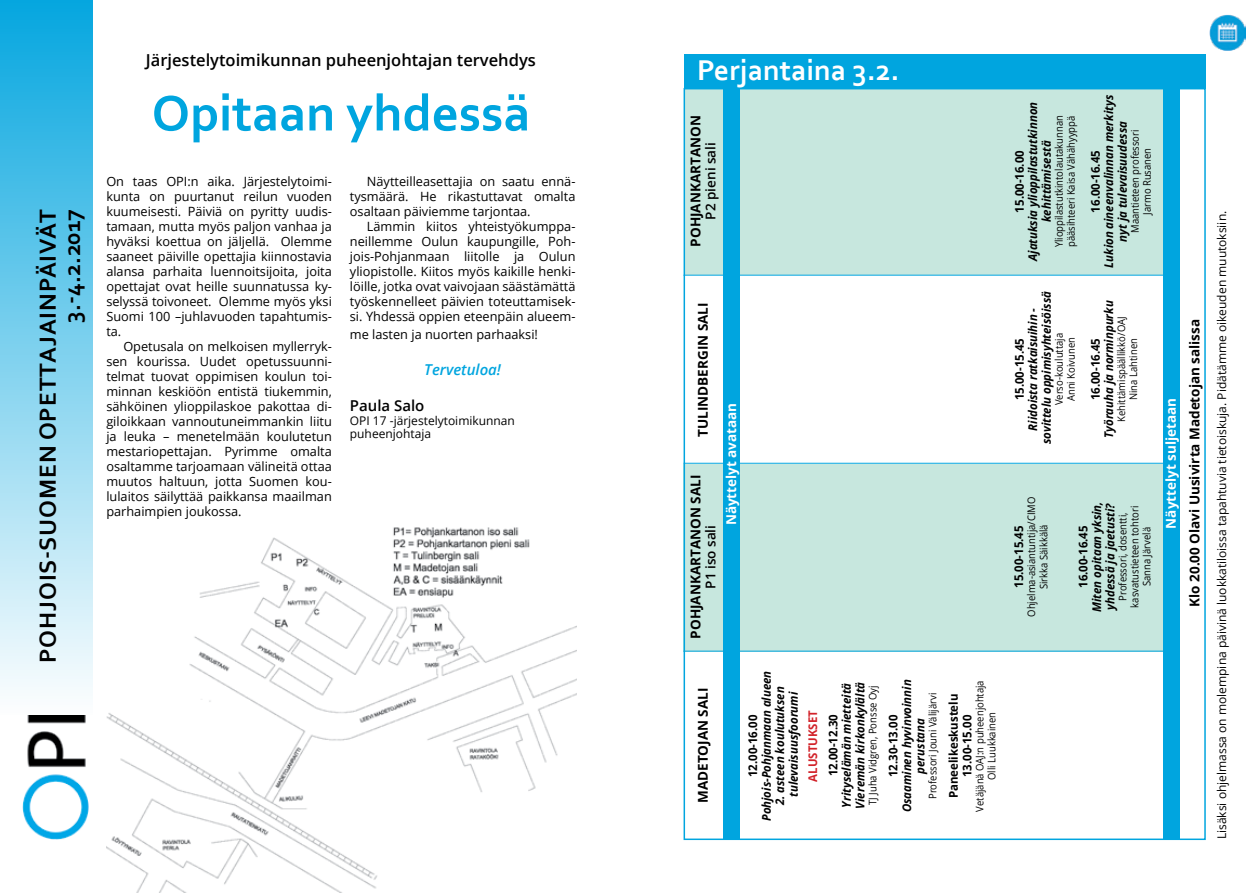
<style>
.page{position:relative;width:1259px;height:893px;background:#fff}
.page>*{position:absolute;margin:0;border:0;box-sizing:border-box;transform-origin:0 0}
.t1{font:700 52.5px "Corbel";color:#00a5df}
.t2{font:700 30px "Corbel";color:#fff}
.t3{font:700 24.3px/24.3px "Corbel";letter-spacing:.04em;color:#000;text-align:right}
.t4{font:600 16.5px "Open Sans";color:#000}
.t5{font:italic 600 15px "Open Sans";color:#00a5df}
.t6{font:600 15px "Open Sans";color:#000}
.t7{font:700 13.5px "Open Sans";color:#000}
.t8{font:700 13.5px "Open Sans";color:#fff}
.t9{font:600 13.5px "Open Sans";color:#000}
.t10{font:12.75px/15px "Open Sans";color:#000;text-align:justify}
.t11{font:italic 700 12px/13.5px "Open Sans";color:#000;text-align:center;scale:.95 1}
.t12{font:12px/13.5px "Open Sans";color:#000}
.t13{font:700 12px/13.5px "Open Sans";color:#000;text-align:center;scale:.95 1}
.t14{font:700 12px "Open Sans";color:#d2232a;scale:.95 1}
.t15{font:10.5px/12px "Open Sans";color:#000;text-align:center;scale:.9 1}
</style>
<div class="page">
<img style="left:106px;top:527px;width:470px;height:366px">
<div style="left:683px;top:464px;width:480px;height:187px;background:#c7e7de"></div>
<div style="left:684px;top:88px;width:479px;height:187px;background:#c7e7de"></div>
<div style="left:684px;top:54px;width:521px;height:35px;background:#00a5df"></div>
<div style="left:723px;top:88px;width:16px;height:751px;background:#00a5df"></div>
<hr style="left:683px;top:651px;width:480px;height:1px;background:#00a5df">
<hr style="left:683px;top:463px;width:480px;height:1px;background:#00a5df">
<hr style="left:683px;top:275px;width:480px;height:1px;background:#00a5df">
<div style="left:1163px;top:88px;width:16px;height:752px;background:#00a5df"></div>
<img style="left:1209px;top:15px;width:36px;height:36px">
<div style="left:0;top:0;width:93px;height:715px;background:linear-gradient(to bottom,#05a6df,#fdfefe)"></div>
<img style="left:23px;top:715px;width:65px;height:125px">
<h3 class="t3" style="left:35px;top:663px;width:456px;rotate:-90deg">POHJOIS-SUOMEN Opettajainpäivät<br>3.-4.2.2017</h3>
<p class="t4" style="left:146px;top:49px;width:391px">Järjestelytoimikunnan puheenjohtajan tervehdys</p>
<h1 class="t1" style="left:152px;top:80px;width:380px">Opitaan yhdessä</h1>
<p class="t10" style="left:106px;top:174px;width:227px">On taas OPI:n aika. Järjestelytoimi&shy;kunta on puurtanut reilun vuoden kuumeisesti. Päiviä on pyritty uudis&shy;tamaan, mutta myös paljon vanhaa ja hyväksi koettua on jäljellä. Olemme saaneet päiville opettajia kiinnostavia alansa parhaita luennoitsijoita, joita opettajat ovat heille suunnatussa ky&shy;selyssä toivoneet. Olemme myös yksi Suomi 100 –juhlavuoden tapahtumis&shy;ta.</p>
<p class="t10" style="left:106px;top:339px;width:227px;text-indent:17px">Opetusala on melkoisen myllerryk&shy;sen kourissa. Uudet opetussuunni&shy;telmat tuovat oppimisen koulun toi&shy;minnan keskiöön entistä tiukemmin, sähköinen ylioppilaskoe pakottaa di&shy;giloikkaan vannoutuneimmankin liitu ja leuka – menetelmään koulutetun mestariopettajan. Pyrimme omalta osaltamme tarjoamaan välineitä ottaa muutos haltuun, jotta Suomen kou&shy;lulaitos säilyttää paikkansa maailman parhaimpien joukossa.</p>
<p class="t10" style="left:350px;top:174px;width:227px;text-indent:17px">Näytteilleasettajia on saatu ennä&shy;tysmäärä. He rikastuttavat omalta osaltaan päiviemme tarjontaa.</p>
<p class="t10" style="left:350px;top:219px;width:227px;text-indent:17px">Lämmin kiitos yhteistyökumppa&shy;neillemme Oulun kaupungille, Poh&shy;jois-Pohjanmaan liitolle ja Oulun yliopistolle. Kiitos myös kaikille henki&shy;löille, jotka ovat vaivojaan säästämättä työskennelleet päivien toteuttamisek&shy;si. Yhdessä oppien eteenpäin alueem-</p>
<p class="t10" style="left:350px;top:327px;width:190px">me lasten ja nuorten parhaaksi!</p>
<p class="t5" style="left:424px;top:359px;width:78px">Tervetuloa!</p>
<p class="t6" style="left:350px;top:395px;width:76px">Paula Salo</p>
<p class="t12" style="left:350px;top:413px;width:167px">OPI 17 -järjestelytoimikunnan puheenjohtaja</p>
<h2 class="t2" style="left:697px;top:51px;width:204px">Perjantaina 3.2.</h2>
<p class="t7" style="left:686px;top:247px;width:133px;rotate:-90deg">POHJANKARTANON</p>
<p class="t9" style="left:701px;top:220px;width:79px;rotate:-90deg">P2 pieni sali</p>
<p class="t11" style="left:1025px;top:261px;width:169px;rotate:-90deg">Ajatuksia ylioppilastutkinnon kehittämisestä</p>
<p class="t15" style="left:1052px;top:247px;width:148px;text-align:left;rotate:-90deg">Ylioppilastutkintolautakunnan pääsihteeri Kaisa Vähähyyppä</p>
<p class="t13" style="left:1012px;top:212px;width:67px;rotate:-90deg">15.00-16.00</p>
<p class="t11" style="left:1101px;top:268px;width:183px;rotate:-90deg">Lukion aineenvalinnan merkitys nyt ja tulevaisuudessa</p>
<p class="t15" style="left:1128px;top:233px;width:116px;rotate:-90deg">Maantieteen professori<br>Jarmo Rusanen</p>
<p class="t13" style="left:1088px;top:212px;width:67px;rotate:-90deg">16.00-16.45</p>
<p class="t7" style="left:693px;top:437px;width:136px;rotate:-90deg">TULINDBERGIN SALI</p>
<p class="t7" style="left:686px;top:639px;width:165px;rotate:-90deg">POHJANKARTANON SALI</p>
<p class="t9" style="left:701px;top:588px;width:65px;rotate:-90deg">P1 iso sali</p>
<p class="t11" style="left:1025px;top:444px;width:163px;rotate:-90deg">Riidoista ratkaisuihin - sovittelu oppimisyhteisöissä</p>
<p class="t11" style="left:1101px;top:438px;width:146px;rotate:-90deg">Työrauha ja norminpurku</p>
<p class="t15" style="left:1115px;top:422px;width:119px;rotate:-90deg">Kehittämispäällikkö/OAJ<br>Nina Lahtinen</p>
<p class="t15" style="left:1052px;top:405px;width:82px;rotate:-90deg">Verso-kouluttaja<br>Anni Koivunen</p>
<p class="t13" style="left:1088px;top:400px;width:67px;rotate:-90deg">16.00-16.45</p>
<p class="t13" style="left:1012px;top:400px;width:67px;rotate:-90deg">15.00-15.45</p>
<p class="t8" style="left:721px;top:525px;width:124px;rotate:-90deg">Näyttelyt avataan</p>
<p class="t8" style="left:1161px;top:528px;width:132px;rotate:-90deg">Näyttelyt suljetaan</p>
<p class="t15" style="left:1025px;top:617px;width:135px;rotate:-90deg">Ohjelma-asiantuntija/CIMO<br>Sirkka Säikkälä</p>
<p class="t11" style="left:1089px;top:612px;width:118px;text-align:left;rotate:-90deg">Miten opitaan yksin, yhdessä ja jaetusti?</p>
<p class="t15" style="left:1116px;top:608px;width:115px;rotate:-90deg">Professori, dosentti, kasvatustieteen tohtori<br>Sanna Järvelä</p>
<p class="t13" style="left:1012px;top:588px;width:67px;rotate:-90deg">15.00-15.45</p>
<p class="t13" style="left:1076px;top:588px;width:67px;rotate:-90deg">16.00-16.45</p>
<p class="t7" style="left:1185px;top:607px;width:289px;rotate:-90deg">Klo 20.00 Olavi Uusivirta Madetojan salissa</p>
<p class="t7" style="left:693px;top:803px;width:117px;rotate:-90deg">MADETOJAN SALI</p>
<p class="t11" style="left:759px;top:821px;width:160px;rotate:-90deg">Pohjois-Pohjanmaan alueen</p>
<p class="t11" style="left:839px;top:809px;width:135px;text-align:left;rotate:-90deg">Yrityselämän mietteitä<br>Vieremän kirkonkylältä</p>
<p class="t15" style="left:866px;top:805px;width:135px;rotate:-90deg">TJ Juha Vidgren, Ponsse Oyj</p>
<p class="t11" style="left:773px;top:805px;width:127px;rotate:-90deg">2. asteen koulutuksen tulevaisuusfoorumi</p>
<p class="t14" style="left:804px;top:782px;width:77px;rotate:-90deg">ALUSTUKSET</p>
<p class="t13" style="left:826px;top:776px;width:67px;rotate:-90deg">12.00-12.30</p>
<p class="t13" style="left:746px;top:777px;width:67px;rotate:-90deg">12.00-16.00</p>
<p class="t11" style="left:899px;top:812px;width:141px;rotate:-90deg">Osaaminen hyvinvoinnin perustana</p>
<p class="t15" style="left:973px;top:812px;width:147px;rotate:-90deg">Vetäjänä OAJ:n puheenjohtaja<br>Olli Luukkainen</p>
<p class="t15" style="left:926px;top:799px;width:119px;rotate:-90deg">Professori Jouni Välijärvi</p>
<p class="t13" style="left:946px;top:798px;width:111px;rotate:-90deg">Paneelikeskustelu<br>13.00-15.00</p>
<p class="t13" style="left:886px;top:777px;width:67px;rotate:-90deg">12.30-13.00</p>
<p class="t12" style="left:1214px;top:839px;width:630px;rotate:-90deg">Lisäksi ohjelmassa on molempina päivinä luokkatiloissa tapahtuvia tietoiskuja. Pidätämme oikeuden muutoksiin.</p>
</div>
